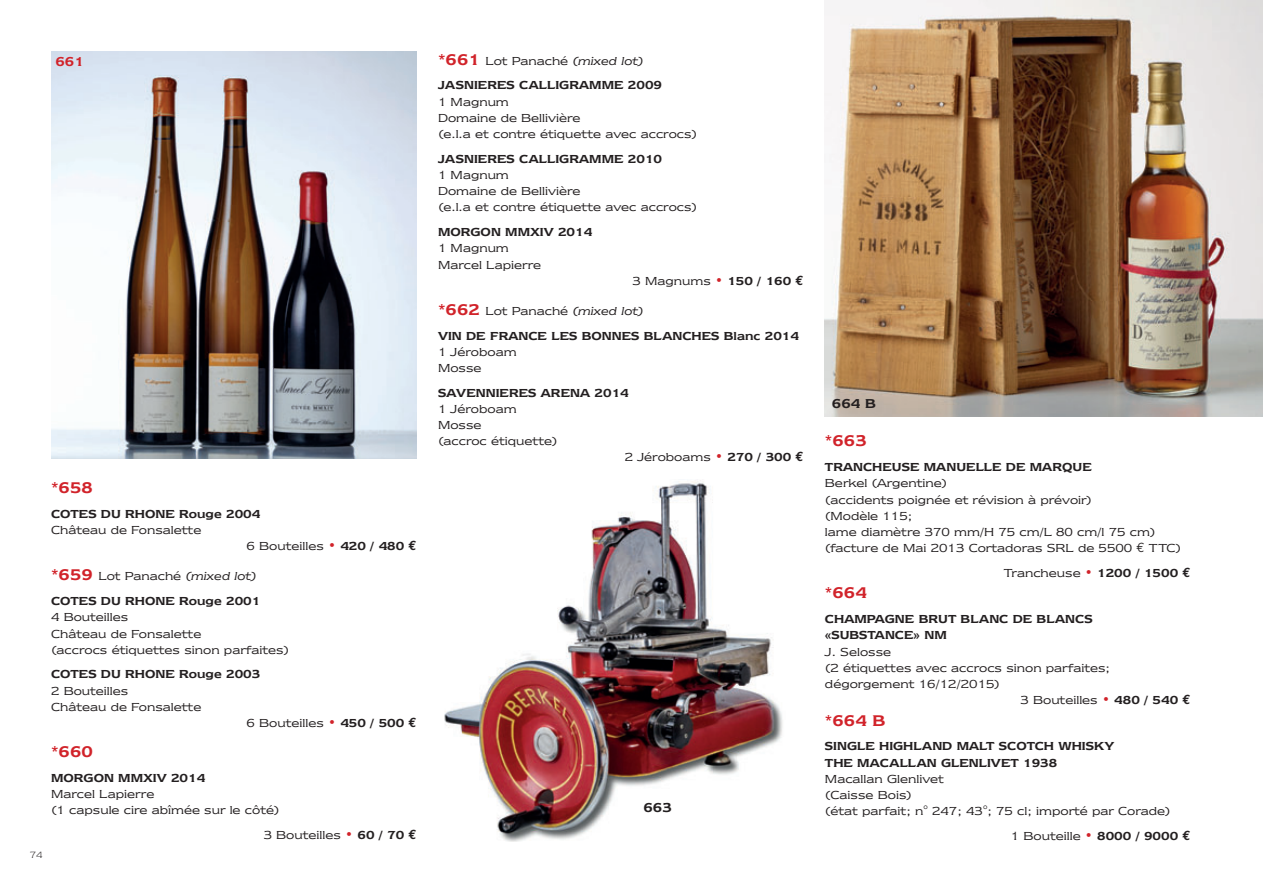
<style>
.page{position:relative;width:1263px;height:893px;background:#fff}
.page>*{position:absolute;margin:0;border:0;box-sizing:border-box;transform-origin:0 0}
.t1{font:600 18px "Newtext IT Cby BT";color:#d1232a}
.t2{font:600 15px "Newtext IT Cby BT";color:#231f20}
.t3{font:600 15px "Newtext IT Cby BT";color:#d1232a}
.t4{font:13.5px/16.2px "Newtext IT Cby BT";color:#231f20}
.t5{font:600 13.5px/24.8px "Newtext IT Cby BT";color:#231f20}
.t6{font:300 10.5px "Newtext IT Cby BT";color:#231f20}
.s1{color:#d1232a}
.s2{font-weight:600}
.s3{font-family:"Euro Mono";font-weight:700}
.s4{font-size:18px;color:#d1232a}
.s5{font-weight:400}
.s6{font-weight:400;font-style:italic}
.s7{font-family:"Euro Mono"}
</style>
<div class="page">
<img style="left:51px;top:51px;width:366px;height:407px">
<img style="left:444px;top:480px;width:339px;height:362px">
<img style="left:825px;top:0;width:438px;height:417px">
<p class="t3" style="left:55px;top:57px;width:30px">661</p>
<p class="t6" style="left:30px;top:849px;width:15px">74</p>
<h1 class="t1" style="left:51px;top:482px;width:43px">*658</h1>
<p class="t5" style="left:51px;top:502px;width:211px">COTES DU RHONE Rouge 2004</p>
<p class="t4" style="left:51px;top:521px;width:152px">Château de Fonsalette</p>
<p class="t4" style="left:247px;top:538px;width:172px">6 Bouteilles <span class="s1">•</span> <span class="s2">420 / 480</span> <span class="s3">€</span></p>
<p class="t5" style="left:51px;top:565px;width:211px"><span class="s4">*659</span> <span class="s5">Lot Panaché</span> <span class="s6">(mixed lot)<br></span>COTES DU RHONE Rouge 2001</p>
<p class="t4" style="left:51px;top:609px;width:240px">4 Bouteilles<br>Château de Fonsalette<br>(accrocs étiquettes sinon parfaites)</p>
<p class="t5" style="left:51px;top:663px;width:211px">COTES DU RHONE Rouge 2003</p>
<p class="t4" style="left:51px;top:682px;width:152px">2 Bouteilles<br>Château de Fonsalette</p>
<p class="t4" style="left:247px;top:714px;width:172px">6 Bouteilles <span class="s1">•</span> <span class="s2">450 / 500</span> <span class="s3">€</span></p>
<h1 class="t1" style="left:51px;top:746px;width:43px">*660</h1>
<p class="t5" style="left:51px;top:766px;width:156px">MORGON MMXIV 2014</p>
<p class="t4" style="left:51px;top:785px;width:230px">Marcel Lapierre<br>(1 capsule cire abîmée sur le côté)</p>
<p class="t4" style="left:264px;top:826px;width:155px">3 Bouteilles <span class="s1">•</span> <span class="s2">60 / 70</span> <span class="s3">€</span></p>
<p class="t5" style="left:438px;top:49px;width:226px"><span class="s4">*661</span> <span class="s5">Lot Panaché</span> <span class="s6">(mixed lot)<br></span>JASNIERES CALLIGRAMME 2009</p>
<p class="t4" style="left:438px;top:93px;width:261px">1 Magnum<br>Domaine de Bellivière<br>(e.l.a et contre étiquette avec accrocs)</p>
<p class="t5" style="left:438px;top:147px;width:226px">JASNIERES CALLIGRAMME 2010</p>
<p class="t4" style="left:438px;top:166px;width:261px">1 Magnum<br>Domaine de Bellivière<br>(e.l.a et contre étiquette avec accrocs)</p>
<p class="t5" style="left:438px;top:220px;width:156px">MORGON MMXIV 2014</p>
<p class="t4" style="left:438px;top:240px;width:105px">1 Magnum<br>Marcel Lapierre</p>
<p class="t4" style="left:632px;top:272px;width:173px">3 Magnums <span class="s1">•</span> <span class="s2">150 / 160</span> <span class="s3">€</span></p>
<p class="t5" style="left:438px;top:299px;width:363px"><span class="s4">*662</span> <span class="s5">Lot Panaché</span> <span class="s6">(mixed lot)<br></span>VIN DE FRANCE LES BONNES BLANCHES Blanc 2014</p>
<p class="t4" style="left:438px;top:343px;width:80px">1 Jéroboam<br>Mosse</p>
<p class="t5" style="left:438px;top:381px;width:192px">SAVENNIERES ARENA 2014</p>
<p class="t4" style="left:438px;top:400px;width:121px">1 Jéroboam<br>Mosse<br>(accroc étiquette)</p>
<p class="t4" style="left:625px;top:449px;width:180px">2 Jéroboams <span class="s1">•</span> <span class="s2">270 / 300</span> <span class="s3">€</span></p>
<p class="t2" style="left:643px;top:803px;width:30px">663</p>
<p class="t2" style="left:832px;top:399px;width:46px">664 B</p>
<h1 class="t1" style="left:825px;top:436px;width:43px">*663</h1>
<p class="t5" style="left:825px;top:455px;width:268px">TRANCHEUSE MANUELLE DE MARQUE</p>
<p class="t4" style="left:825px;top:475px;width:358px">Berkel (Argentine)<br>(accidents poignée et révision à prévoir)<br>(Modèle 115;<br>lame diamètre 370 mm/H 75 cm/L 80 cm/l 75 cm) (facture de Mai 2013 Cortadoras SRL de 5500 <span class="s7">€</span> TTC)</p>
<p class="t4" style="left:1004px;top:564px;width:188px">Trancheuse <span class="s1">•</span> <span class="s2">1200 / 1500</span> <span class="s3">€</span></p>
<h1 class="t1" style="left:825px;top:588px;width:43px">*664</h1>
<p class="t5" style="left:825px;top:612px;width:269px;line-height:16.2px">CHAMPAGNE BRUT BLANC DE BLANCS «SUBSTANCE» NM</p>
<p class="t4" style="left:825px;top:643px;width:68px">J. Selosse</p>
<p class="t4" style="left:825px;top:659px;width:287px">(2 étiquettes avec accrocs sinon parfaites;</p>
<p class="t4" style="left:825px;top:675px;width:177px">dégorgement 16/12/2015)</p>
<p class="t4" style="left:1020px;top:691px;width:172px">3 Bouteilles <span class="s1">•</span> <span class="s2">480 / 540</span> <span class="s3">€</span></p>
<h1 class="t1" style="left:825px;top:715px;width:62px">*664 B</h1>
<p class="t5" style="left:825px;top:739px;width:291px;line-height:16.2px">SINGLE HIGHLAND MALT SCOTCH WHISKY<br>THE MACALLAN GLENLIVET 1938</p>
<p class="t4" style="left:825px;top:770px;width:347px">Macallan Glenlivet<br>(Caisse Bois)<br>(état parfait; n° 247; 43°; 75 cl; importé par Corade)</p>
<p class="t4" style="left:1011px;top:827px;width:181px">1 Bouteille <span class="s1">•</span> <span class="s2">8000 / 9000</span> <span class="s3">€</span></p>
</div>
